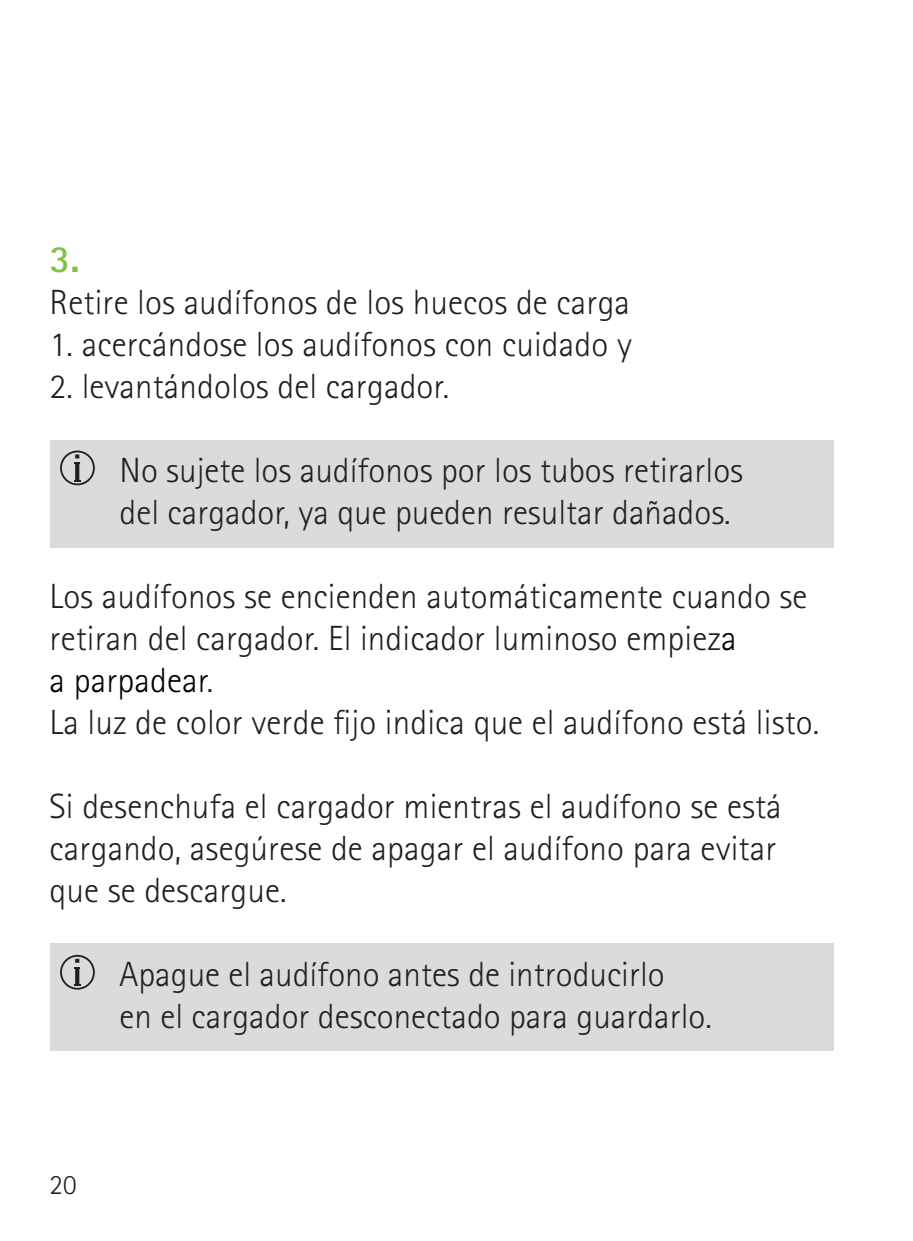
<style>
.page{position:relative;width:913px;height:1241px;background:#fff}
.page>*{position:absolute;margin:0;border:0;box-sizing:border-box;transform-origin:0 0}
.t1{font:700 38.5px "Rotis Sans Serif Pro";color:#7fc241}
.t2{font:300 35px/42px "Rotis Sans Serif Pro";letter-spacing:.005em;color:#231f20}
.t3{font:300 28px "Rotis Sans Serif Pro";color:#231f20}
.s1{color:#000001}
</style>
<div class="page">
<div style="left:50px;top:943px;width:783px;height:107px;background:#dadbda"></div>
<svg style="left:60px;top:954px;width:35px;height:35px"></svg>
<div style="left:50px;top:440px;width:783px;height:107px;background:#dadbda"></div>
<svg style="left:60px;top:450px;width:35px;height:35px"></svg>
<p class="t1" style="left:50px;top:234px;width:32px">3.</p>
<p class="t2" style="left:50px;top:281px;width:582px">Retire los audífonos de los huecos de carga</p>
<p class="t2" style="left:50px;top:323px;width:584px">1. acercándose los audífonos con cuidado y</p>
<p class="t2" style="left:50px;top:365px;width:401px">2. levantándolos del cargador.</p>
<p class="t2" style="left:120px;top:449px;width:625px">No sujete los audífonos por los tubos retirarlos del cargador, ya que pueden resultar dañados.</p>
<p class="t2" style="left:50px;top:575px;width:771px">Los audífonos se encienden automáticamente cuando se retiran del cargador. El indicador luminoso empiez<span class="s1">a<br>a parpadear</span>.<br>La luz de color verde fijo indica que el audífono está listo.</p>
<p class="t2" style="left:50px;top:785px;width:733px">Si desenchufa el cargador mientras el audífono se está cargando, asegúrese de apagar el audífono para evitar que se descargue.</p>
<p class="t2" style="left:120px;top:953px;width:594px">Apague el audífono antes de introducirlo<br>en el cargador desconectado para guardarlo.</p>
<p class="t3" style="left:50px;top:1168px;width:28px">20</p>
</div>
